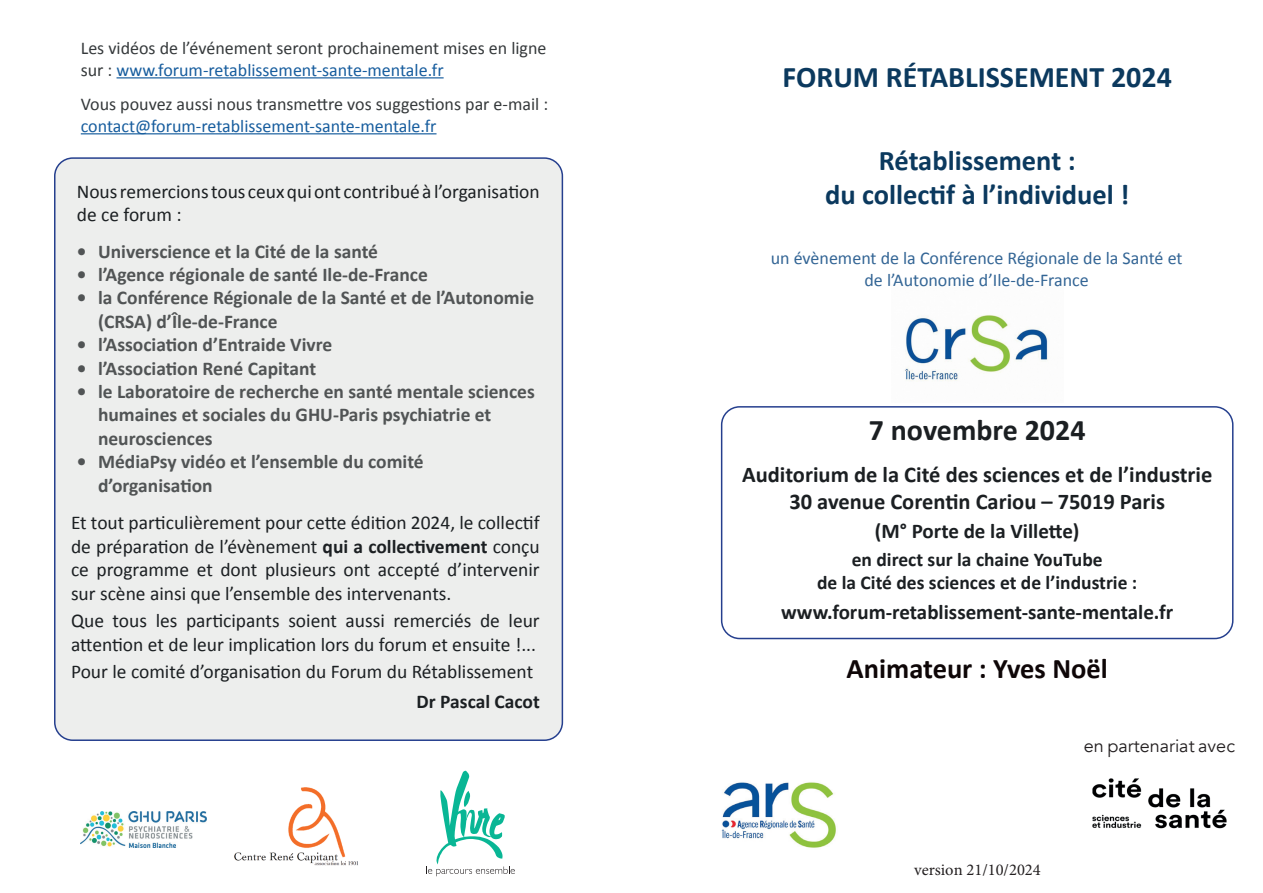
<style>
.page{position:relative;width:1263px;height:893px;background:#fff}
.page>*{position:absolute;margin:0;border:0;box-sizing:border-box;transform-origin:0 0}
.t1{font:700 30px "Calibri";color:#0b395e}
.t2{font:700 30px "Calibri";color:#1b1f22}
.t3{font:700 28.5px/34.2px "Calibri";color:#0b395e;text-align:center}
.t4{font:700 28.5px "Calibri";color:#0e0607}
.t5{font:700 22.5px/27px "Calibri";color:#1b1f22;text-align:center}
.t6{font:700 21px "Calibri";color:#1b1f22}
.t7{font:19.5px/23.4px "Calibri";color:#1b1f22}
.t8{font:700 19.5px/23.4px "Calibri";color:#515455}
.t9{font:700 19.5px/23.4px "Calibri";color:#1b1f22;text-align:center}
.t10{font:18px/21.6px "Calibri";color:#35393b}
.t11{font:18px/21.6px "Calibri";color:#336595;text-align:center}
.t12{font:18px "Calibri";color:#175d9e}
.t13{font:18px "Avenir";color:#231f20}
.t14{font:16.5px "Minion Pro";color:#231f20}
.s1{color:#175d9e}
.s2{font-weight:700}
</style>
<div class="page">
<img style="left:234px;top:787px;width:124px;height:79px">
<hr style="left:117px;top:77px;width:327px;height:1px;background:#175d9e">
<hr style="left:81px;top:133px;width:355px;height:1px;background:#175d9e">
<img style="left:905px;top:315px;width:143px;height:66px">
<div style="left:55px;top:158px;width:507px;height:582px;background:#edeeed;border-radius:18px"></div>
<div style="left:54px;top:157px;width:509px;height:584px;border:2px solid #253f8e;border-radius:18px"></div>
<img style="left:721px;top:782px;width:115px;height:66px">
<img style="left:1092px;top:778px;width:135px;height:51px">
<div style="left:721px;top:406px;width:512px;height:233px;border:2px solid #253f8e;border-radius:18px"></div>
<img style="left:81px;top:812px;width:125px;height:35px">
<svg style="left:426px;top:771px;width:89px;height:105px"></svg>
<p class="t10" style="left:81px;top:38px;width:467px">Les vidéos de l’événement seront prochainement mises en ligne sur : <span class="s1">www.forum-retablissement-sante-mentale.fr</span></p>
<p class="t10" style="left:81px;top:93px;width:469px">Vous pouvez aussi nous transmettre vos suggestions par e-mail :</p>
<p class="t12" style="left:81px;top:114px;width:357px">contact@forum-retablissement-sante-mentale.fr</p>
<p class="t7" style="left:77px;top:180px;width:464px">Nous remercions tous ceux qui ont contribué à l’organisation de ce forum :</p>
<p class="t8" style="left:77px;top:239px;width:303px">• Universcience et la Cité de la santé</p>
<p class="t8" style="left:77px;top:263px;width:353px">• l’Agence régionale de santé Ile-de-France</p>
<p class="t8" style="left:98px;top:286px;width:438px;text-indent:-21px">• la Conférence Régionale de la Santé et de l’Autonomie (CRSA) d’Île-de-France</p>
<p class="t8" style="left:77px;top:333px;width:257px">• l’Association d’Entraide Vivre</p>
<p class="t8" style="left:77px;top:356px;width:241px">• l’Association René Capitant</p>
<p class="t8" style="left:98px;top:380px;width:438px;text-indent:-21px">• le Laboratoire de recherche en santé mentale sciences humaines et sociales du GHU-Paris psychiatrie et neurosciences</p>
<p class="t8" style="left:98px;top:450px;width:327px;text-indent:-21px">• MédiaPsy vidéo et l’ensemble du comité d’organisation</p>
<p class="t7" style="left:71px;top:511px;width:470px;text-align:justify">Et tout particulièrement pour cette édition 2024, le collectif de préparation de l’évènement <span class="s2">qui a collectivement</span> conçu ce programme et dont plusieurs ont accepté d’intervenir sur scène ainsi que l’ensemble des intervenants.</p>
<p class="t7" style="left:71px;top:609px;width:470px">Que tous les participants soient aussi remerciés de leur attention et de leur implication lors du forum et ensuite !...</p>
<p class="t7" style="left:71px;top:660px;width:464px">Pour le comité d’organisation du Forum du Rétablissement</p>
<p class="t9" style="left:417px;top:689px;width:125px">Dr Pascal Cacot</p>
<h1 class="t1" style="left:783px;top:58px;width:391px">FORUM RÉTABLISSEMENT 2024</h1>
<h2 class="t3" style="left:825px;top:144px;width:306px">Rétablissement :<br>du collectif à l’individuel !</h2>
<p class="t11" style="left:771px;top:248px;width:413px">un évènement de la Conférence Régionale de la Santé et de l’Autonomie d’Ile-de-France</p>
<h1 class="t2" style="left:869px;top:411px;width:218px">7 novembre 2024</h1>
<p class="t5" style="left:742px;top:461px;width:472px">Auditorium de la Cité des sciences et de l’industrie<br>30 avenue Corentin Cariou – 75019 Paris</p>
<p class="t6" style="left:875px;top:518px;width:206px">(M° Porte de la Villette)</p>
<p class="t9" style="left:817px;top:548px;width:322px">en direct sur la chaine YouTube<br>de la Cité des sciences et de l’industrie :</p>
<p class="t6" style="left:781px;top:598px;width:393px">www.forum-retablissement-sante-mentale.fr</p>
<h2 class="t4" style="left:846px;top:651px;width:263px">Animateur : Yves Noël</h2>
<p class="t14" style="left:914px;top:858px;width:128px">version 21/10/2024</p>
<p class="t13" style="left:1084px;top:735px;width:153px">en partenariat avec</p>
</div>
